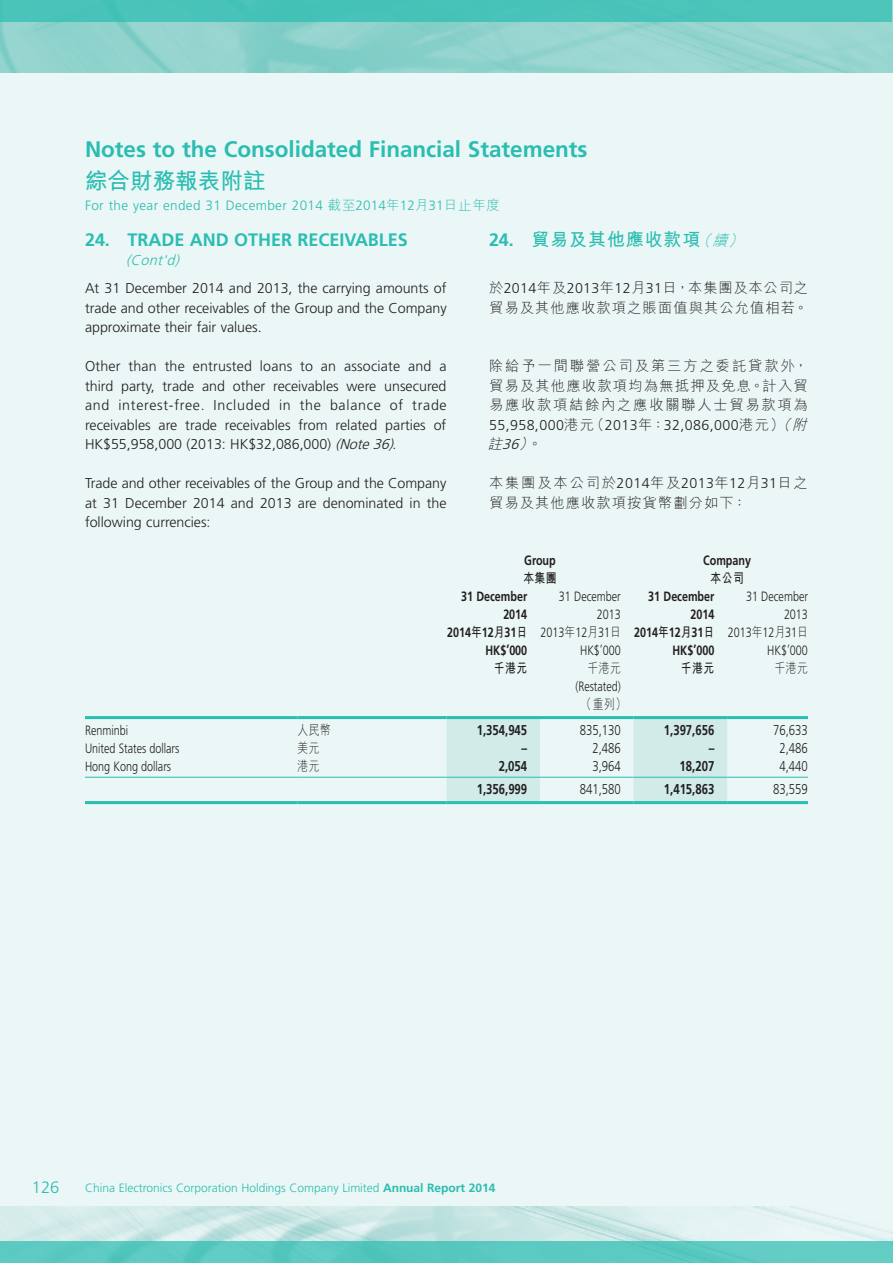
<style>
.page{position:relative;width:893px;height:1263px;background:#ebf6f6}
.page>*{position:absolute;margin:0;border:0;box-sizing:border-box;transform-origin:0 0}
.t1{font:700 22.5px "Frutiger LT Std";color:#2abdb1}
.t2{font:700 22.5px "M Hei HK";letter-spacing:.005em;color:#2abdb1}
.Heading_1{font:700 18px "Frutiger LT Std";color:#2abdb1}
.C_Heading_1{font:700 18px "M Hei HK";letter-spacing:.05em;color:#2abdb1}
.t3{font:300 16.5px "Frutiger LT Std";color:#2abdb1}
.Body_Text{font:300 14.25px/19.5px "Frutiger LT Std";color:#231f20;text-align:justify}
.C_Body_Text{font:300 14.25px/19.5px "M Hei HK";letter-spacing:.125em;color:#231f20}
.C_Body_Text-2{font:300 14.25px/19.5px "M Hei HK";letter-spacing:.085em;color:#231f20}
.Body_Text-2{font:700 14.25px "Frutiger LT Std";color:#231f20;scale:.8 1}
.Body_Text-3{font:300 14.25px "Frutiger LT Std";color:#231f20;scale:.8 1}
.Heading_1-2{font:italic 300 14.25px "Frutiger LT Std";color:#2abdb1}
.Body_Text-4{font:300 13.5px "Frutiger LT Std";color:#231f20;scale:.8 1}
.Body_Text-5{font:700 13.5px "Frutiger LT Std";color:#231f20;scale:.8 1}
.t4{font:300 13.5px "Frutiger LT Std";letter-spacing:.03em;color:#2abdb1}
.Body_Text-6{font:300 13.5px "M Hei HK";letter-spacing:.05em;color:#231f20;scale:.8 1}
.Body_Text-7{font:700 13.5px "M Hei HK";letter-spacing:.05em;color:#231f20;scale:.8 1}
.t5{font:300 12px "Frutiger LT Std";color:#2abdb1}
.s1{font-family:"M Hei HK"}
.s2{font-style:italic}
.s3{font-family:"Frutiger LT Std"}
.s4{font-weight:300;font-style:italic;font-size:15px}
.s5{font-family:"Frutiger LT Std";font-style:italic}
.s6{font-weight:700}
</style>
<div class="page">
<img style="left:0;top:21px;width:893px;height:51px">
<img style="left:0;top:1206px;width:893px;height:36px">
<div style="left:0;top:0;width:893px;height:21px;background:#4ac3b9"></div>
<div style="left:0;top:1242px;width:893px;height:21px;background:linear-gradient(to right,#58c8bf,#5fccc3)"></div>
<svg style="left:892px;top:0;width:1px;height:21px"></svg>
<svg style="left:892px;top:1242px;width:1px;height:21px"></svg>
<svg style="left:446px;top:719px;width:281px;height:82px"></svg>
<hr style="left:85px;top:716px;width:213px;height:3px;background:#2abdb1">
<hr style="left:298px;top:716px;width:148px;height:3px;background:#2abdb1">
<hr style="left:446px;top:716px;width:94px;height:3px;background:#2abdb1">
<hr style="left:540px;top:716px;width:94px;height:3px;background:#2abdb1">
<hr style="left:634px;top:716px;width:93px;height:3px;background:#2abdb1">
<hr style="left:727px;top:716px;width:81px;height:3px;background:#2abdb1">
<hr style="left:85px;top:777px;width:213px;height:1px;background:#2abdb1">
<hr style="left:298px;top:777px;width:148px;height:1px;background:#2abdb1">
<hr style="left:446px;top:777px;width:94px;height:1px;background:#2abdb1">
<hr style="left:540px;top:777px;width:94px;height:1px;background:#2abdb1">
<hr style="left:634px;top:777px;width:93px;height:1px;background:#2abdb1">
<hr style="left:727px;top:777px;width:81px;height:1px;background:#2abdb1">
<hr style="left:85px;top:801px;width:213px;height:3px;background:#2abdb1">
<hr style="left:298px;top:801px;width:148px;height:3px;background:#2abdb1">
<hr style="left:446px;top:801px;width:94px;height:3px;background:#2abdb1">
<hr style="left:540px;top:801px;width:94px;height:3px;background:#2abdb1">
<hr style="left:634px;top:801px;width:93px;height:3px;background:#2abdb1">
<hr style="left:727px;top:801px;width:81px;height:3px;background:#2abdb1">
<h1 class="t1" style="left:85px;top:136px;width:504px">Notes to the Consolidated Financial Statements</h1>
<h1 class="t2" style="left:85px;top:164px;width:182px">綜合財務報表附註</h1>
<p class="t4" style="left:85px;top:198px;width:417px">For the year ended 31 December 2014 <span class="s1">截至</span>2014<span class="s1">年</span>12<span class="s1">月</span>31<span class="s1">日止年度</span></p>
<p class="Heading_1" style="left:85px;top:229px;width:324px">24. TRADE AND OTHER RECEIVABLES</p>
<p class="Heading_1-2" style="left:126px;top:252px;width:59px">(Cont'd)</p>
<p class="Body_Text" style="left:85px;top:279px;width:363px">At 31 December 2014 and 2013, the carrying amounts of trade and other receivables of the Group and the Company approximate their fair values.</p>
<p class="Body_Text" style="left:85px;top:357px;width:363px">Other than the entrusted loans to an associate and a third party, trade and other receivables were unsecured and interest-free. Included in the balance of trade receivables are trade receivables from related parties of HK$55,958,000 (2013: HK$32,086,000) <span class="s2">(Note36)</span>.</p>
<p class="Body_Text" style="left:85px;top:474px;width:363px">Trade and other receivables of the Group and the Company at 31 December 2014 and 2013 are denominated in the following currencies:</p>
<p class="C_Heading_1" style="left:489px;top:226px;width:260px"><span class="s3">24.</span> 貿易及其他應收款項<span class="s4">（續）</span></p>
<p class="C_Body_Text-2" style="left:489px;top:278px;width:320px">於<span class="s3">2014</span>年及<span class="s3">2013</span>年<span class="s3">12</span>月<span class="s3">31</span>日，本集團及本公司之貿易及其他應收款項之賬面值與其公允值相若。</p>
<p class="C_Body_Text" style="left:488px;top:356px;width:324px">除給予一間聯營公司及第三方之委託貸款外，貿易及其他應收款項均為無抵押及免息。計入貿易應收款項結餘內之應收關聯人士貿易款項為<br><span class="s3">55,958,000</span>港元（<span class="s3">2013</span>年：<span class="s3">32,086,000</span>港元）<span class="s2">（附註</span><span class="s5">36</span><span class="s2">）</span>。</p>
<p class="C_Body_Text-2" style="left:489px;top:473px;width:320px">本集團及本公司於<span class="s3">2014</span>年及<span class="s3">2013</span>年<span class="s3">12</span>月<span class="s3">31</span>日之貿易及其他應收款項按貨幣劃分如下：</p>
<p class="Body_Text-5" style="left:524px;top:552px;width:41px">Group</p>
<p class="Body_Text-7" style="left:523px;top:568px;width:43px">本集團</p>
<p class="Body_Text-5" style="left:703px;top:552px;width:61px">Company</p>
<p class="Body_Text-7" style="left:710px;top:568px;width:43px">本公司</p>
<p class="Body_Text-5" style="left:461px;top:588px;width:84px">31 December</p>
<p class="Body_Text-4" style="left:559px;top:588px;width:79px">31 December</p>
<p class="Body_Text-5" style="left:648px;top:588px;width:84px">31 December</p>
<p class="Body_Text-4" style="left:746px;top:588px;width:79px">31 December</p>
<p class="Body_Text-5" style="left:503px;top:606px;width:31px">2014</p>
<p class="Body_Text-4" style="left:597px;top:606px;width:31px">2013</p>
<p class="Body_Text-5" style="left:690px;top:606px;width:31px">2014</p>
<p class="Body_Text-4" style="left:784px;top:606px;width:31px">2013</p>
<p class="Body_Text-5" style="left:447px;top:624px;width:102px">2014<span class="s1">年</span>12<span class="s1">月</span>31<span class="s1">日</span></p>
<p class="Body_Text-4" style="left:541px;top:624px;width:102px">2013<span class="s1">年</span>12<span class="s1">月</span>31<span class="s1">日</span></p>
<p class="Body_Text-5" style="left:634px;top:624px;width:102px">2014<span class="s1">年</span>12<span class="s1">月</span>31<span class="s1">日</span></p>
<p class="Body_Text-4" style="left:728px;top:624px;width:102px">2013<span class="s1">年</span>12<span class="s1">月</span>31<span class="s1">日</span></p>
<p class="Body_Text-5" style="left:485px;top:642px;width:54px">HK$’000</p>
<p class="Body_Text-4" style="left:580px;top:642px;width:52px">HK$’000</p>
<p class="Body_Text-5" style="left:672px;top:642px;width:54px">HK$’000</p>
<p class="Body_Text-4" style="left:767px;top:642px;width:52px">HK$’000</p>
<p class="Body_Text-7" style="left:494px;top:658px;width:43px">千港元</p>
<p class="Body_Text-6" style="left:587px;top:661px;width:43px">千港元</p>
<p class="Body_Text-7" style="left:681px;top:658px;width:43px">千港元</p>
<p class="Body_Text-6" style="left:774px;top:661px;width:43px">千港元</p>
<p class="Body_Text-4" style="left:575px;top:678px;width:58px">(Restated)</p>
<p class="Body_Text-6" style="left:581px;top:697px;width:58px">（重列）</p>
<p class="Body_Text-4" style="left:85px;top:723px;width:55px">Renminbi</p>
<p class="Body_Text-6" style="left:298px;top:723px;width:43px">人民幣</p>
<p class="Body_Text-2" style="left:477px;top:722px;width:65px">1,354,945</p>
<p class="Body_Text-3" style="left:580px;top:722px;width:53px">835,130</p>
<p class="Body_Text-2" style="left:664px;top:722px;width:65px">1,397,656</p>
<p class="Body_Text-3" style="left:773px;top:722px;width:45px">76,633</p>
<p class="Body_Text-4" style="left:85px;top:741px;width:119px">United States dollars</p>
<p class="Body_Text-6" style="left:298px;top:741px;width:29px">美元</p>
<p class="Body_Text-2" style="left:522px;top:740px;width:9px">–</p>
<p class="Body_Text-3" style="left:592px;top:740px;width:37px">2,486</p>
<p class="Body_Text-2" style="left:709px;top:740px;width:9px">–</p>
<p class="Body_Text-3" style="left:779px;top:740px;width:37px">2,486</p>
<p class="Body_Text-4" style="left:85px;top:759px;width:109px">Hong Kong dollars</p>
<p class="Body_Text-6" style="left:298px;top:759px;width:29px">港元</p>
<p class="Body_Text-2" style="left:499px;top:758px;width:37px">2,054</p>
<p class="Body_Text-3" style="left:592px;top:758px;width:37px">3,964</p>
<p class="Body_Text-2" style="left:680px;top:758px;width:45px">18,207</p>
<p class="Body_Text-3" style="left:779px;top:758px;width:37px">4,440</p>
<p class="Body_Text-2" style="left:477px;top:780px;width:65px">1,356,999</p>
<p class="Body_Text-3" style="left:580px;top:781px;width:53px">841,580</p>
<p class="Body_Text-2" style="left:664px;top:780px;width:65px">1,415,863</p>
<p class="Body_Text-3" style="left:773px;top:781px;width:45px">83,559</p>
<p class="t3" style="left:32px;top:1177px;width:29px">126</p>
<p class="t5" style="left:85px;top:1181px;width:412px">China Electronics Corporation Holdings Company Limited <span class="s6">Annual Report 2014</span></p>
</div>
